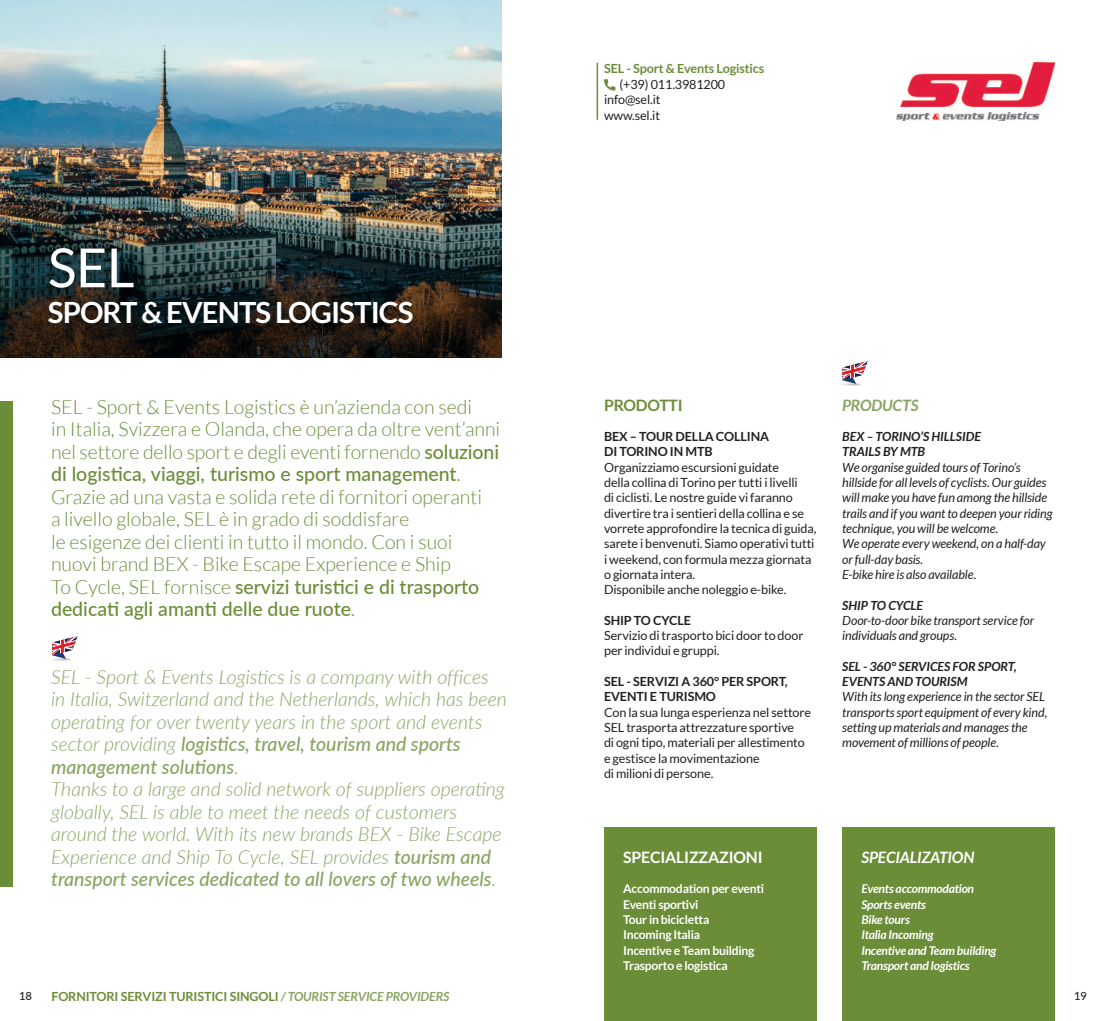
<style>
.page{position:relative;width:1106px;height:1021px;background:#fff}
.page>*{position:absolute;margin:0;border:0;box-sizing:border-box;transform-origin:0 0}
.t1{font:54px "Lato";color:#fff}
.t2{font:700 29.25px "Lato";letter-spacing:-.03em;color:#fff}
.t3{font:italic 300 19.5px/22.5px "Lato";color:#8aa462}
.t4{font:300 19.5px/22.5px "Lato";color:#6b8d38}
.t5{font:700 15.75px "Lato";letter-spacing:-.01em;color:#fff}
.t6{font:italic 700 15.75px "Lato";letter-spacing:-.01em;color:#fff}
.t7{font:700 15.75px "Lato";letter-spacing:-.01em;color:#6b8d38}
.t8{font:italic 700 15.75px "Lato";letter-spacing:-.01em;color:#8aa462}
.t9{font:12.6px/15.3px "Lato";letter-spacing:-.01em;color:#231f20}
.t10{font:italic 12.6px/15.3px "Lato";letter-spacing:-.01em;color:#231f20}
.t11{font:700 12.6px/15.3px "Lato";letter-spacing:-.01em;color:#231f20}
.t12{font:italic 700 12.6px/15.3px "Lato";letter-spacing:-.005em;color:#231f20}
.t13{font:700 12.6px "Lato";letter-spacing:-.01em;color:#6b8d38}
.t14{font:700 12.15px/15.3px "Lato";letter-spacing:-.02em;color:#fff}
.t15{font:italic 700 12.15px/15.3px "Lato";letter-spacing:-.02em;color:#fff}
.t16{font:500 11.25px "Lato";color:#231f20}
.s1{font-weight:500}
.s2{font-style:italic;color:#8aa462}
</style>
<div class="page">
<div style="left:0;top:401px;width:13px;height:485px;background:#6b8d38"></div>
<img style="left:0;top:51px;width:502px;height:307px">
<img style="left:51px;top:659px;width:20px;height:2px">
<svg style="left:52px;top:636px;width:25px;height:23px"></svg>
<svg style="left:604px;top:79px;width:11px;height:12px"></svg>
<hr style="left:596px;top:63px;width:2px;height:57px;background:#6b8d38">
<div style="left:604px;top:827px;width:212px;height:193px;background:#6b8d38"></div>
<div style="left:842px;top:827px;width:212px;height:193px;background:#6b8d38"></div>
<img style="left:896px;top:63px;width:158px;height:57px">
<img style="left:841px;top:384px;width:20px;height:2px">
<svg style="left:842px;top:361px;width:25px;height:23px"></svg>
<h1 class="t1" style="left:48px;top:238px;width:88px">SEL</h1>
<h2 class="t2" style="left:48px;top:295px;width:367px">SPORT &amp; EVENTS LOGISTICS</h2>
<p class="t4" style="left:51px;top:395px;width:450px">SEL - Sport &amp; Events Logistics è un’azienda con sedi<br>in Italia, Svizzera e Olanda, che opera da oltre vent’anni nel settore dello sport e degli eventi fornendo <span class="s1">soluzioni di logistica, viaggi, turismo e sport management</span>.<br>Grazie ad una vasta e solida rete di fornitori operanti<br>a livello globale, SEL è in grado di soddisfare<br>le esigenze dei clienti in tutto il mondo. Con i suoi nuovi brand BEX - Bike Escape Experience e Ship<br>To Cycle, SEL fornisce <span class="s1">servizi turistici e di trasporto dedicati agli amanti delle due ruote</span>.</p>
<p class="t3" style="left:51px;top:665px;width:457px">SEL - Sport &amp; Events Logistics is a company with offices in Italia, Switzerland and the Netherlands, which has been operating for over twenty years in the sport and events sector providing <span class="s1">logistics, travel, tourism and sports management solutions</span>.<br>Thanks to a large and solid network of suppliers operating globally, SEL is able to meet the needs of customers around the world. With its new brands BEX - Bike Escape Experience and Ship To Cycle, SEL provides <span class="s1">tourism and transport services dedicated to all lovers of two wheels</span>.</p>
<p class="t13" style="left:604px;top:61px;width:162px">SEL - Sport &amp; Events Logistics</p>
<p class="t9" style="left:604px;top:77px;width:123px;text-indent:16px">(+39) 011.3981200 info@sel.it<br>www.sel.it</p>
<p class="t7" style="left:604px;top:396px;width:80px">PRODOTTI</p>
<p class="t11" style="left:604px;top:428px;width:167px">BEX – TOUR DELLA COLLINA<br>DI TORINO IN MTB</p>
<p class="t9" style="left:604px;top:459px;width:214px">Organizziamo escursioni guidate<br>della collina di Torino per tutti i livelli<br>di ciclisti. Le nostre guide vi faranno divertire tra i sentieri della collina e se vorrete approfondire la tecnica di guida, sarete i benvenuti. Siamo operativi tutti i weekend, con formula mezza giornata o giornata intera.<br>Disponibile anche noleggio e-bike.</p>
<p class="t11" style="left:604px;top:612px;width:88px">SHIP TO CYCLE</p>
<p class="t9" style="left:604px;top:628px;width:201px">Servizio di trasporto bici door to door per individui e gruppi.</p>
<p class="t11" style="left:604px;top:673px;width:185px">SEL - SERVIZI A 360° PER SPORT,<br>EVENTI E TURISMO</p>
<p class="t9" style="left:604px;top:704px;width:208px">Con la sua lunga esperienza nel settore SEL trasporta attrezzature sportive<br>di ogni tipo, materiali per allestimento e gestisce la movimentazione<br>di milioni di persone.</p>
<p class="t8" style="left:842px;top:396px;width:78px">PRODUCTS</p>
<p class="t12" style="left:842px;top:429px;width:140px">BEX – TORINO’S HILLSIDE<br>TRAILS BY MTB</p>
<p class="t10" style="left:842px;top:460px;width:212px">We organise guided tours of Torino’s hillside for all levels of cyclists. Our guides will make you have fun among the hillside trails and if you want to deepen your riding technique, you will be welcome.<br>We operate every weekend, on a half-day or full-day basis.<br>E-bike hire is also available.</p>
<p class="t12" style="left:842px;top:597px;width:82px">SHIP TO CYCLE</p>
<p class="t10" style="left:842px;top:613px;width:193px">Door-to-door bike transport service for individuals and groups.</p>
<p class="t12" style="left:842px;top:658px;width:176px">SEL - 360° SERVICES FOR SPORT,<br>EVENTS AND TOURISM</p>
<p class="t10" style="left:842px;top:689px;width:207px">With its long experience in the sector SEL transports sport equipment of every kind, setting up materials and manages the movement of millions of people.</p>
<p class="t5" style="left:623px;top:848px;width:141px">SPECIALIZZAZIONI</p>
<p class="t14" style="left:623px;top:881px;width:142px">Accommodation per eventi<br>Eventi sportivi<br>Tour in bicicletta<br>Incoming Italia<br>Incentive e Team building<br>Trasporto e logistica</p>
<p class="t6" style="left:861px;top:848px;width:114px">SPECIALIZATION</p>
<p class="t15" style="left:861px;top:881px;width:137px">Events accommodation<br>Sports events<br>Bike tours<br>Italia Incoming<br>Incentive and Team building<br>Transport and logistics</p>
<p class="t13" style="left:51px;top:988px;width:399px">FORNITORI SERVIZI TURISTICI SINGOLI <span class="s2">/ TOURIST SERVICE PROVIDERS</span></p>
<p class="t16" style="left:19px;top:987px;width:14px">18</p>
<p class="t16" style="left:1074px;top:987px;width:14px">19</p>
</div>
